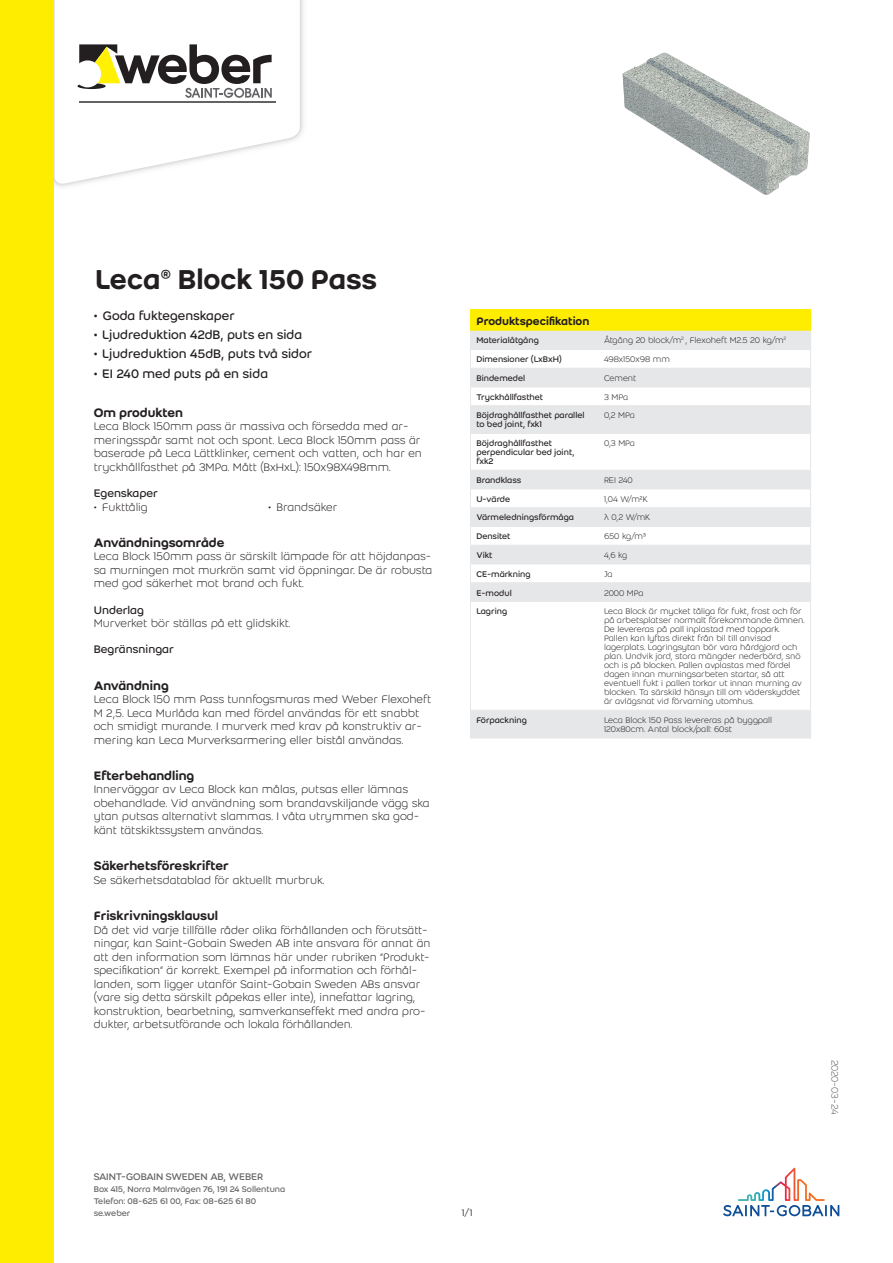
<style>
.page{position:relative;width:893px;height:1263px;background:#fff}
.page>*{position:absolute;margin:0;border:0;box-sizing:border-box;transform-origin:0 0}
.Product_name{font:500 30px "Weber";letter-spacing:-.005em;color:#231f20}
.t1{font:13.5px "Weber";color:#231f20}
.Second_header{font:500 13.5px "Weber";color:#231f20}
.Body_text{font:300 12px/13.5px "Weber";color:#231f20}
.Second_sub-header{font:12px "Weber";color:#231f20}
.header_1{font:500 12px "Weber";color:#231f20}
.Address_-_company{font:10.5px "Weber";letter-spacing:-.01em;color:#636366}
.Last_modification_da{font:300 10.5px "Weber";letter-spacing:-.02em;color:#636366}
.Paging{font:10.5px "Weber";color:#636366}
.column_2{font:300 9px/9px "Weber";color:#231f20}
.column_1{font:9px/9px "Weber";color:#231f20}
.Address{font:9px "Weber";letter-spacing:-.005em;color:#636366}
</style>
<div class="page">
<img style="left:54px;top:0;width:250px;height:187px">
<svg style="left:55px;top:0;width:245px;height:186px"></svg>
<hr style="left:79px;top:101px;width:196px;height:1px;background:#636366">
<svg style="left:77px;top:44px;width:195px;height:54px"></svg>
<div style="left:0;top:0;width:54px;height:1263px;background:#ffed00"></div>
<svg style="left:723px;top:1168px;width:116px;height:48px"></svg>
<img style="left:622px;top:52px;width:188px;height:143px">
<div style="left:470px;top:310px;width:341px;height:21px;background:#ffed00"></div>
<svg style="left:471px;top:331px;width:339px;height:407px"></svg>
<hr style="left:470px;top:349px;width:128px;height:1px;background:#e6e7e9">
<hr style="left:598px;top:349px;width:213px;height:1px;background:#e6e7e9">
<hr style="left:470px;top:368px;width:128px;height:1px;background:#e6e7e9">
<hr style="left:598px;top:368px;width:213px;height:1px;background:#e6e7e9">
<hr style="left:470px;top:387px;width:128px;height:1px;background:#e6e7e9">
<hr style="left:598px;top:387px;width:213px;height:1px;background:#e6e7e9">
<hr style="left:470px;top:405px;width:128px;height:1px;background:#e6e7e9">
<svg style="left:470px;top:330px;width:1px;height:103px"></svg>
<hr style="left:598px;top:405px;width:213px;height:1px;background:#e6e7e9">
<svg style="left:810px;top:330px;width:1px;height:103px"></svg>
<hr style="left:470px;top:433px;width:128px;height:1px;background:#e6e7e9">
<hr style="left:470px;top:434px;width:1px;height:36px;background:#e6e7e9">
<hr style="left:598px;top:433px;width:213px;height:1px;background:#e6e7e9">
<hr style="left:810px;top:434px;width:1px;height:36px;background:#e6e7e9">
<hr style="left:470px;top:470px;width:128px;height:1px;background:#e6e7e9">
<hr style="left:598px;top:470px;width:213px;height:1px;background:#e6e7e9">
<hr style="left:470px;top:489px;width:128px;height:1px;background:#e6e7e9">
<hr style="left:598px;top:489px;width:213px;height:1px;background:#e6e7e9">
<hr style="left:470px;top:507px;width:128px;height:1px;background:#e6e7e9">
<hr style="left:598px;top:507px;width:213px;height:1px;background:#e6e7e9">
<hr style="left:470px;top:526px;width:128px;height:1px;background:#e6e7e9">
<hr style="left:598px;top:526px;width:213px;height:1px;background:#e6e7e9">
<hr style="left:470px;top:545px;width:128px;height:1px;background:#e6e7e9">
<hr style="left:598px;top:545px;width:213px;height:1px;background:#e6e7e9">
<hr style="left:470px;top:564px;width:128px;height:1px;background:#e6e7e9">
<hr style="left:598px;top:564px;width:213px;height:1px;background:#e6e7e9">
<hr style="left:470px;top:582px;width:128px;height:1px;background:#e6e7e9">
<svg style="left:470px;top:471px;width:1px;height:130px"></svg>
<hr style="left:598px;top:582px;width:213px;height:1px;background:#e6e7e9">
<svg style="left:810px;top:471px;width:1px;height:130px"></svg>
<hr style="left:470px;top:601px;width:128px;height:1px;background:#e6e7e9">
<hr style="left:470px;top:602px;width:1px;height:108px;background:#e6e7e9">
<hr style="left:598px;top:601px;width:213px;height:1px;background:#e6e7e9">
<hr style="left:810px;top:602px;width:1px;height:108px;background:#e6e7e9">
<hr style="left:470px;top:710px;width:128px;height:1px;background:#e6e7e9">
<svg style="left:470px;top:711px;width:1px;height:27px"></svg>
<hr style="left:470px;top:738px;width:128px;height:1px;background:#e6e7e9">
<hr style="left:598px;top:710px;width:213px;height:1px;background:#e6e7e9">
<svg style="left:810px;top:711px;width:1px;height:27px"></svg>
<hr style="left:598px;top:738px;width:213px;height:1px;background:#e6e7e9">
<p class="Product_name" style="left:95px;top:257px;width:283px">Leca® Block 150 Pass</p>
<p class="t1" style="left:94px;top:306px;width:143px">• Goda fuktegenskaper</p>
<p class="t1" style="left:94px;top:325px;width:210px">• Ljudreduktion 42dB, puts en sida</p>
<p class="t1" style="left:94px;top:344px;width:220px">• Ljudreduktion 45dB, puts två sidor</p>
<p class="t1" style="left:94px;top:364px;width:176px">• EI 240 med puts på en sida</p>
<p class="Second_header" style="left:94px;top:403px;width:91px">Om produkten</p>
<p class="Body_text" style="left:94px;top:419px;width:330px">Leca Block 150mm pass är massiva och försedda med ar&shy;meringsspår samt not och spont. Leca Block 150mm pass är baserade på Leca Lättklinker, cement och vatten, och har en tryckhållfasthet på 3MPa. Mått (BxHxL): 150x98X498mm.</p>
<p class="Second_sub-header" style="left:94px;top:485px;width:66px">Egenskaper</p>
<p class="Body_text" style="left:94px;top:500px;width:55px">• Fukttålig</p>
<p class="Body_text" style="left:268px;top:500px;width:71px">• Brandsäker</p>
<p class="Second_header" style="left:94px;top:533px;width:132px">Användningsområde</p>
<p class="Body_text" style="left:94px;top:549px;width:340px;text-align:justify">Leca Block 150mm pass är särskilt lämpade för att höjdanpas&shy;sa murningen mot murkrön samt vid öppningar. De är robusta med god säkerhet mot brand och fukt.</p>
<p class="Second_sub-header" style="left:94px;top:601px;width:52px">Underlag</p>
<p class="Body_text" style="left:94px;top:616px;width:198px">Murverket bör ställas på ett glidskikt.</p>
<p class="Second_sub-header" style="left:94px;top:641px;width:82px">Begränsningar</p>
<p class="Second_header" style="left:94px;top:675px;width:77px">Användning</p>
<p class="Body_text" style="left:94px;top:692px;width:339px">Leca Block 150 mm Pass tunnfogsmuras med Weber Flexoheft M 2,5. Leca Murlåda kan med fördel användas för ett snabbt och smidigt murande. I murverk med krav på konstruktiv ar&shy;mering kan Leca Murverksarmering eller bistål användas.</p>
<p class="Second_header" style="left:94px;top:766px;width:102px">Efterbehandling</p>
<p class="Body_text" style="left:94px;top:782px;width:337px">Innerväggar av Leca Block kan målas, putsas eller lämnas obehandlade. Vid användning som brandavskiljande vägg ska ytan putsas alternativt slammas. I våta utrymmen ska god&shy;känt tätskiktssystem användas.</p>
<p class="Second_header" style="left:94px;top:856px;width:137px">Säkerhetsföreskrifter</p>
<p class="Body_text" style="left:94px;top:873px;width:232px">Se säkerhetsdatablad för aktuellt murbruk.</p>
<p class="Second_header" style="left:94px;top:906px;width:126px">Friskrivningsklausul</p>
<p class="Body_text" style="left:94px;top:922px;width:338px">Då det vid varje tillfälle råder olika förhållanden och förutsätt&shy;ningar, kan Saint-Gobain Sweden AB inte ansvara för annat än att den information som lämnas här under rubriken ”Produkt&shy;specifikation” är korrekt. Exempel på information och förhål&shy;landen, som ligger utanför Saint-Gobain Sweden ABs ansvar (vare sig detta särskilt påpekas eller inte), innefattar lagring, konstruktion, bearbetning, samverkanseffekt med andra pro&shy;dukter, arbetsutförande och lokala förhållanden.</p>
<p class="Address_-_company" style="left:94px;top:1169px;width:171px">SAINT-GOBAIN SWEDEN AB, WEBER</p>
<p class="Address" style="left:94px;top:1183px;width:193px">Box 415, Norra Malmvägen 76, 191 24 Sollentuna</p>
<p class="Address" style="left:94px;top:1195px;width:164px">Telefon: 08-625 61 00, Fax: 08-625 61 80</p>
<p class="Address" style="left:94px;top:1207px;width:38px">se.weber</p>
<p class="header_1" style="left:476px;top:312px;width:114px">Produktspecifikation</p>
<p class="column_1" style="left:476px;top:336px;width:64px">Materialåtgång</p>
<p class="column_2" style="left:604px;top:336px;width:184px">Åtgång 20 block/m<sup>2</sup> , Flexoheft M2.5 20 kg/m<sup>2</sup></p>
<p class="column_1" style="left:476px;top:355px;width:87px">Dimensioner (LxBxH)</p>
<p class="column_2" style="left:604px;top:355px;width:68px">498x150x98 mm</p>
<p class="column_1" style="left:476px;top:373px;width:50px">Bindemedel</p>
<p class="column_2" style="left:604px;top:373px;width:34px">Cement</p>
<p class="column_1" style="left:476px;top:392px;width:68px">Tryckhållfasthet</p>
<p class="column_2" style="left:604px;top:392px;width:26px">3 MPa</p>
<p class="column_1" style="left:476px;top:411px;width:110px">Böjdraghållfasthet parallel to bed joint, fxk1</p>
<p class="column_2" style="left:604px;top:411px;width:32px">0,2 MPa</p>
<p class="column_1" style="left:476px;top:439px;width:100px">Böjdraghållfasthet perpendicular bed joint, fxk2</p>
<p class="column_2" style="left:604px;top:439px;width:33px">0,3 MPa</p>
<p class="column_1" style="left:476px;top:475px;width:46px">Brandklass</p>
<p class="column_2" style="left:604px;top:475px;width:30px">REI 240</p>
<p class="column_1" style="left:476px;top:494px;width:35px">U-värde</p>
<p class="column_2" style="left:604px;top:494px;width:45px">1,04 W/m²K</p>
<p class="column_1" style="left:476px;top:513px;width:99px">Värmeledningsförmåga</p>
<p class="column_2" style="left:604px;top:513px;width:48px">λ 0,2 W/mK</p>
<p class="column_1" style="left:476px;top:532px;width:36px">Densitet</p>
<p class="column_2" style="left:604px;top:532px;width:43px">650 kg/m³</p>
<p class="column_1" style="left:476px;top:550px;width:18px">Vikt</p>
<p class="column_2" style="left:604px;top:550px;width:25px">4,6 kg</p>
<p class="column_1" style="left:476px;top:569px;width:56px">CE-märkning</p>
<p class="column_2" style="left:604px;top:569px;width:10px">Ja</p>
<p class="column_1" style="left:476px;top:588px;width:37px">E-modul</p>
<p class="column_2" style="left:604px;top:588px;width:41px">2000 MPa</p>
<p class="column_1" style="left:476px;top:607px;width:32px">Lagring</p>
<p class="column_2" style="left:604px;top:607px;width:202px">Leca Block är mycket tåliga för fukt, frost och för på arbetsplatser normalt förekommande ämnen.<br>De levereras på pall inplastad med toppark.<br>Pallen kan lyftas direkt från bil till anvisad lagerplats. Lagringsytan bör vara hårdgjord och plan. Undvik jord, stora mängder nederbörd, snö och is på blocken. Pallen avplastas med fördel dagen innan murningsarbeten startar, så att eventuell fukt i pallen torkar ut innan murning av blocken. Ta särskild hänsyn till om väderskyddet är avlägsnat vid förvarning utomhus.</p>
<p class="column_1" style="left:476px;top:715px;width:52px">Förpackning</p>
<p class="column_2" style="left:604px;top:715px;width:170px">Leca Block 150 Pass levereras på byggpall<br>120x80cm. Antal block/pall: 60st</p>
<p class="Paging" style="left:462px;top:1205px;width:12px">1/1</p>
<p class="Last_modification_da" style="left:842px;top:1059px;width:56px;rotate:90deg">2020-03-24</p>
</div>
